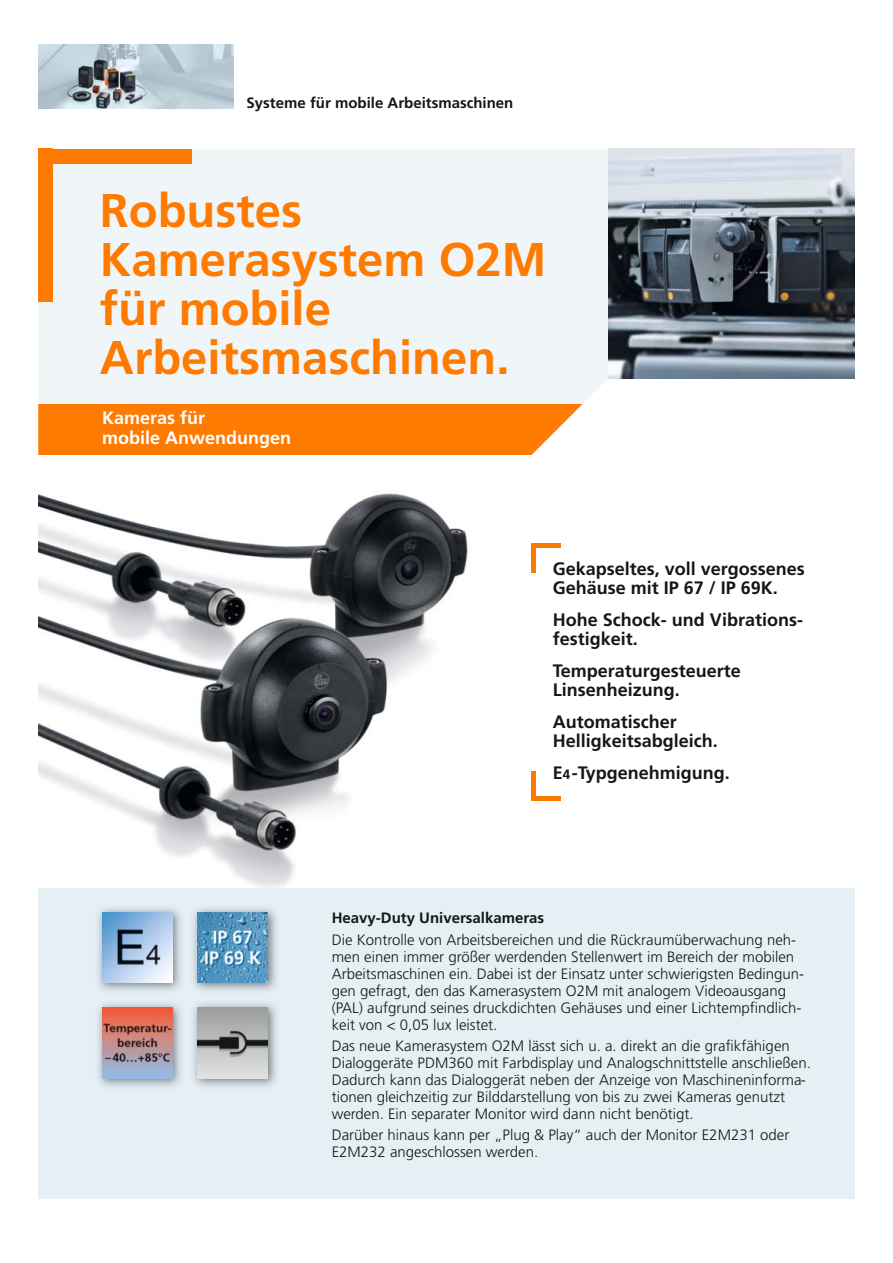
<style>
.page{position:relative;width:893px;height:1263px;background:#fff}
.page>*{position:absolute;margin:0;border:0;box-sizing:border-box;transform-origin:0 0}
.t1{font:700 47.25px/48.9px "Frutiger LT Com";color:#ff7a00}
.t2{font:700 18px/19.2px "Frutiger LT Com";color:#151616}
.t3{font:700 18px/19.2px "Frutiger LT Com";color:#fff}
.t4{font:300 15px/17px "Frutiger LT Com";color:#151616}
.t5{font:700 15px "Frutiger LT Com";color:#151616}
.s1{font-size:13.5px}
</style>
<div class="page">
<img style="left:38px;top:493px;width:468px;height:396px">
<div style="left:38px;top:889px;width:817px;height:310px;background:#e5f0f5"></div>
<div style="left:38px;top:149px;width:570px;height:255px;background:#f0f6f8"></div>
<img style="left:608px;top:149px;width:247px;height:229px">
<div style="left:38px;top:404px;width:545px;height:51px;background:#ff7a00"></div>
<div style="left:38px;top:149px;width:153px;height:15px;background:#ff7a00"></div>
<div style="left:38px;top:149px;width:15px;height:153px;background:#ff7a00"></div>
<img style="left:98px;top:908px;width:179px;height:179px">
<img style="left:102px;top:912px;width:70px;height:70px">
<img style="left:188px;top:908px;width:1px;height:179px">
<img style="left:198px;top:912px;width:70px;height:70px">
<img style="left:102px;top:1008px;width:70px;height:70px">
<img style="left:189px;top:998px;width:88px;height:1px">
<img style="left:198px;top:1008px;width:70px;height:70px">
<hr style="left:531px;top:543px;width:30px;height:4px;background:#ff7a00">
<div style="left:531px;top:543px;width:5px;height:30px;background:#ff7a00"></div>
<hr style="left:531px;top:796px;width:30px;height:4px;background:#ff7a00">
<div style="left:531px;top:771px;width:5px;height:29px;background:#ff7a00"></div>
<img style="left:38px;top:45px;width:196px;height:63px">
<p class="t5" style="left:247px;top:97px;width:268px">Systeme für mobile Arbeitsmaschinen</p>
<h1 class="t1" style="left:100px;top:190px;width:448px">Robustes<br>Kamerasystem O2M für mobile<br>Arbeitsmaschinen.</h1>
<p class="t3" style="left:102px;top:410px;width:191px">Kameras für<br>mobile Anwendungen</p>
<p class="t2" style="left:553px;top:560px;width:254px">Gekapseltes, voll vergossenes<br>Gehäuse mit IP 67 / IP 69K.</p>
<p class="t2" style="left:553px;top:611px;width:252px">Hohe Schock- und Vibrations&shy;festigkeit.</p>
<p class="t2" style="left:553px;top:662px;width:190px">Temperaturgesteuerte<br>Linsenheizung.</p>
<p class="t2" style="left:553px;top:713px;width:167px">Automatischer<br>Helligkeitsabgleich.</p>
<p class="t2" style="left:553px;top:765px;width:179px">E<span class="s1">4</span>-Typgenehmigung.</p>
<p class="t5" style="left:332px;top:912px;width:214px">Heavy-Duty Universalkameras</p>
<p class="t4" style="left:332px;top:932px;width:474px">Die Kontrolle von Arbeitsbereichen und die Rückraumüberwachung neh&shy;men einen immer größer werdenden Stellenwert im Bereich der mobilen Arbeitsmaschinen ein. Dabei ist der Einsatz unter schwierigsten Bedingun&shy;gen gefragt, den das Kamerasystem O2M mit analogem Videoausgang (PAL) aufgrund seines druckdichten Gehäuses und einer Lichtempfindlich&shy;keit von &lt; 0,05 lux leistet.</p>
<p class="t4" style="left:332px;top:1038px;width:481px">Das neue Kamerasystem O2M lässt sich u. a. direkt an die grafikfähigen Dialoggeräte PDM360 mit Farbdisplay und Analogschnittstelle anschließen.<br>Dadurch kann das Dialoggerät neben der Anzeige von Maschineninforma&shy;tionen gleichzeitig zur Bilddarstellung von bis zu zwei Kameras genutzt werden. Ein separater Monitor wird dann nicht benötigt.</p>
<p class="t4" style="left:332px;top:1128px;width:459px">Darüber hinaus kann per „Plug &amp; Play“ auch der Monitor E2M231 oder<br>E2M232 angeschlossen werden.</p>
</div>
